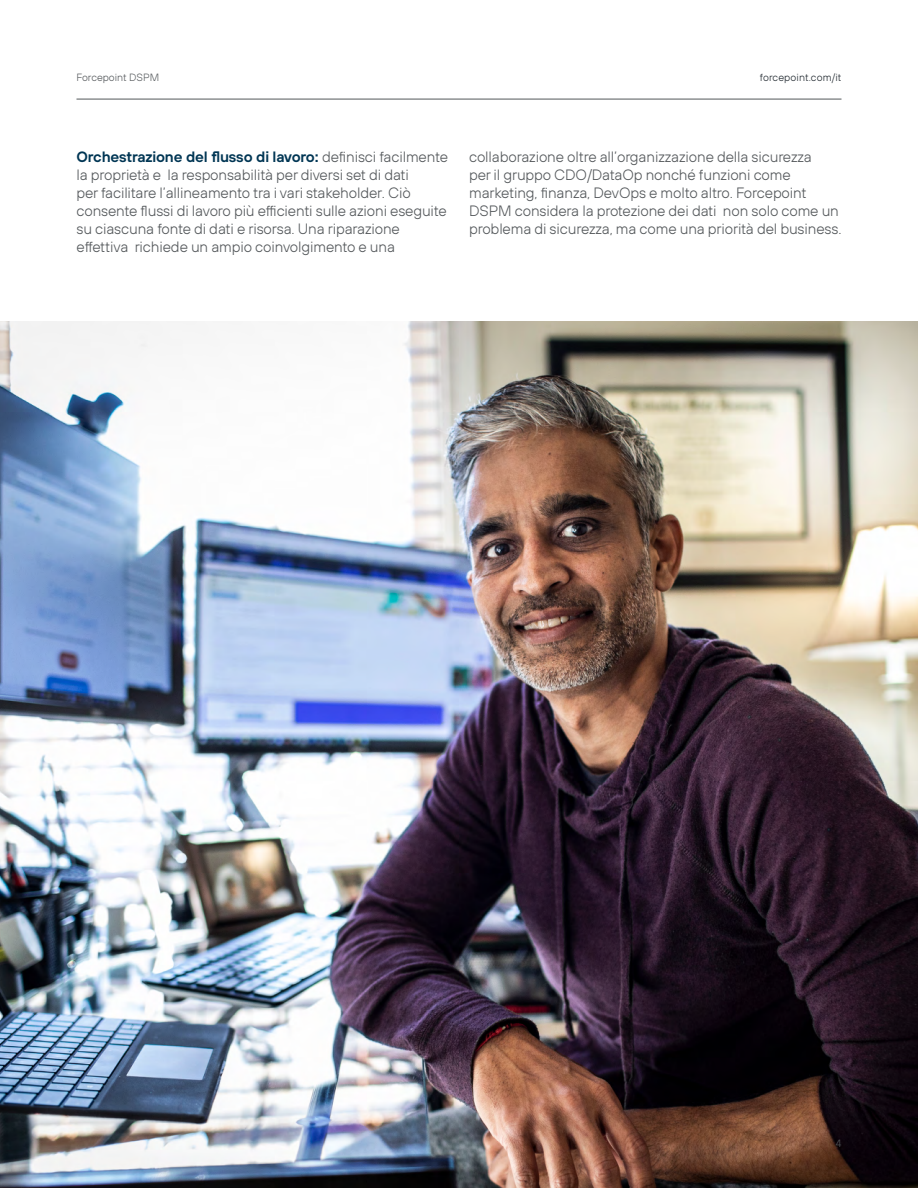
<style>
.page{position:relative;width:918px;height:1188px;background:#fff}
.page>*{position:absolute;margin:0;border:0;box-sizing:border-box;transform-origin:0 0}
.t1{font:300 15px/18px "FP Sans";letter-spacing:-.01em;color:#53575a}
.t2{font:300 10.5px "FP Sans";letter-spacing:.01em;color:#1d252c}
.t3{font:300 10.5px "FP Sans";color:#53575a}
.s1{font-weight:600;color:#003654}
</style>
<div class="page">
<img style="left:0;top:322px;width:918px;height:866px">
<hr style="left:76px;top:99px;width:766px;height:1px;background:#53575a">
<p class="t3" style="left:76px;top:71px;width:84px">Forcepoint DSPM</p>
<p class="t2" style="left:760px;top:71px;width:83px">forcepoint.com/it</p>
<p class="t1" style="left:76px;top:148px;width:373px"><span class="s1">Orchestrazione del flusso di lavoro:</span> definisci facilmente la proprietà e la responsabilità per diversi set di dati<br>per facilitare l’allineamento tra i vari stakeholder. Ciò consente flussi di lavoro più efficienti sulle azioni eseguite su ciascuna fonte di dati e risorsa. Una riparazione effettiva richiede un ampio coinvolgimento e una</p>
<p class="t1" style="left:469px;top:148px;width:374px">collaborazione oltre all’organizzazione della sicurezza<br>per il gruppo CDO/DataOp nonché funzioni come marketing, finanza, DevOps e molto altro. Forcepoint DSPM considera la protezione dei dati non solo come un problema di sicurezza, ma come una priorità del business.</p>
<p class="t3" style="left:836px;top:1137px;width:7px">4</p>
</div>
